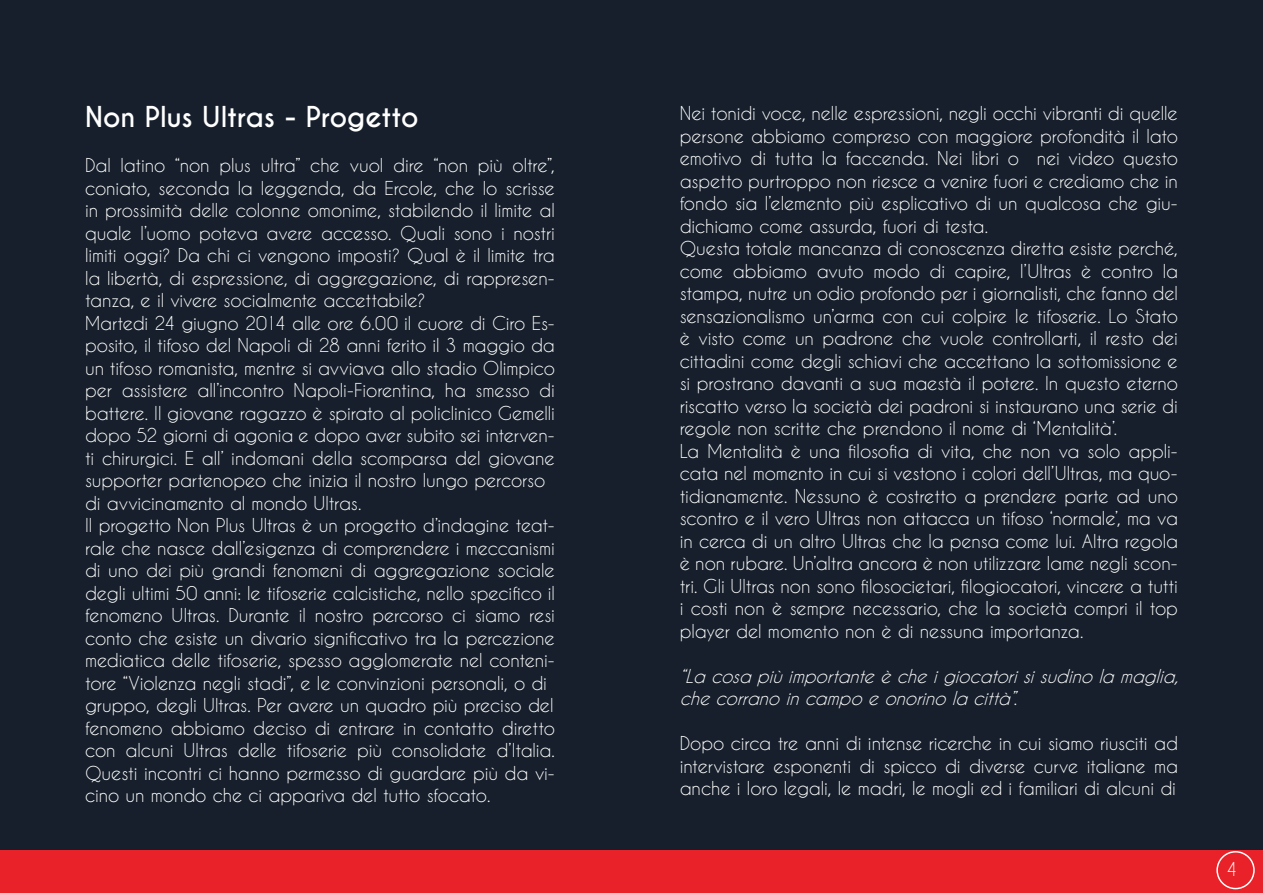
<style>
.page{position:relative;width:1263px;height:893px;background:#161f2b}
.page>*{position:absolute;margin:0;border:0;box-sizing:border-box;transform-origin:0 0}
.t1{font:700 27px "Caviar Dreams";letter-spacing:-.01em;color:#fff}
.t2{font:18px/22.5px "Caviar Dreams";letter-spacing:-.01em;color:#fff}
.t3{font:italic 18px/22.5px "Caviar Dreams";color:#fff}
.s1{font-style:normal}
</style>
<div class="page">
<div style="left:0;top:850px;width:1263px;height:43px;background:#e92128"></div>
<div style="left:1216px;top:851px;width:39px;height:38px;border:2px solid #fff;border-radius:50%"></div>
<h1 class="t1" style="left:85px;top:101px;width:335px">Non Plus Ultras - Progetto</h1>
<p class="t2" style="left:85px;top:154px;width:471px">Dal latino “non plus ultra” che vuol dire “non più oltre”, coniato, seconda la leggenda, da Ercole, che lo scrisse in prossimità delle colonne omonime, stabilendo il limite al quale l’uomo poteva avere accesso. Quali sono i nostri limiti oggi? Da chi ci vengono imposti? Qual è il limite tra la libertà, di espressione, di aggregazione, di rappresen&shy;tanza, e il vivere socialmente accettabile?<br>Martedi 24 giugno 2014 alle ore 6.00 il cuore di Ciro Es&shy;posito, il tifoso del Napoli di 28 anni ferito il 3 maggio da un tifoso romanista, mentre si avviava allo stadio Olimpico per assistere all’incontro Napoli-Fiorentina, ha smesso di battere. Il giovane ragazzo è spirato al policlinico Gemelli dopo 52 giorni di agonia e dopo aver subito sei interven&shy;ti chirurgici. E all’ indomani della scomparsa del giovane supporter partenopeo che inizia il nostro lungo percorso di avvicinamento al mondo Ultras.<br>Il progetto Non Plus Ultras è un progetto d’indagine teat&shy;rale che nasce dall’esigenza di comprendere i meccanismi di uno dei più grandi fenomeni di aggregazione sociale degli ultimi 50 anni: le tifoserie calcistiche, nello specifico il fenomeno Ultras. Durante il nostro percorso ci siamo resi conto che esiste un divario significativo tra la percezione mediatica delle tifoserie, spesso agglomerate nel conteni&shy;tore “Violenza negli stadi”, e le convinzioni personali, o di gruppo, degli Ultras. Per avere un quadro più preciso del fenomeno abbiamo deciso di entrare in contatto diretto con alcuni Ultras delle tifoserie più consolidate d’Italia.<br>Questi incontri ci hanno permesso di guardare più da vi&shy;cino un mondo che ci appariva del tutto sfocato.</p>
<p class="t2" style="left:680px;top:102px;width:500px">Nei tonidi voce, nelle espressioni, negli occhi vibranti di quelle persone abbiamo compreso con maggiore profondità il lato emotivo di tutta la faccenda. Nei libri o nei video questo aspetto purtroppo non riesce a venire fuori e crediamo che in fondo sia l’elemento più esplicativo di un qualcosa che giu&shy;dichiamo come assurda, fuori di testa.<br>Questa totale mancanza di conoscenza diretta esiste perché, come abbiamo avuto modo di capire, l’Ultras è contro la stampa, nutre un odio profondo per i giornalisti, che fanno del sensazionalismo un’arma con cui colpire le tifoserie. Lo Stato è visto come un padrone che vuole controllarti, il resto dei cittadini come degli schiavi che accettano la sottomissione e si prostrano davanti a sua maestà il potere. In questo eterno riscatto verso la società dei padroni si instaurano una serie di regole non scritte che prendono il nome di ‘Mentalità’.<br>La Mentalità è una filosofia di vita, che non va solo appli&shy;cata nel momento in cui si vestono i colori dell’Ultras, ma quo&shy;tidianamente. Nessuno è costretto a prendere parte ad uno scontro e il vero Ultras non attacca un tifoso ‘normale’, ma va in cerca di un altro Ultras che la pensa come lui. Altra regola è non rubare. Un’altra ancora è non utilizzare lame negli scon&shy;tri. Gli Ultras non sono filosocietari, filogiocatori, vincere a tutti i costi non è sempre necessario, che la società compri il top player del momento non è di nessuna importanza.</p>
<p class="t3" style="left:680px;top:664px;width:505px">“La cosa piùimportanteècheigiocatorisisudino la maglia, checorrano incampo eonorino la città”<span class="s1">.</span></p>
<p class="t2" style="left:680px;top:732px;width:500px;text-align:justify">Dopo circa tre anni di intense ricerche in cui siamo riusciti ad intervistare esponenti di spicco di diverse curve italiane ma anche i loro legali, le madri, le mogli ed i familiari di alcuni di</p>
<p class="t2" style="left:1226px;top:858px;width:12px">4</p>
</div>
